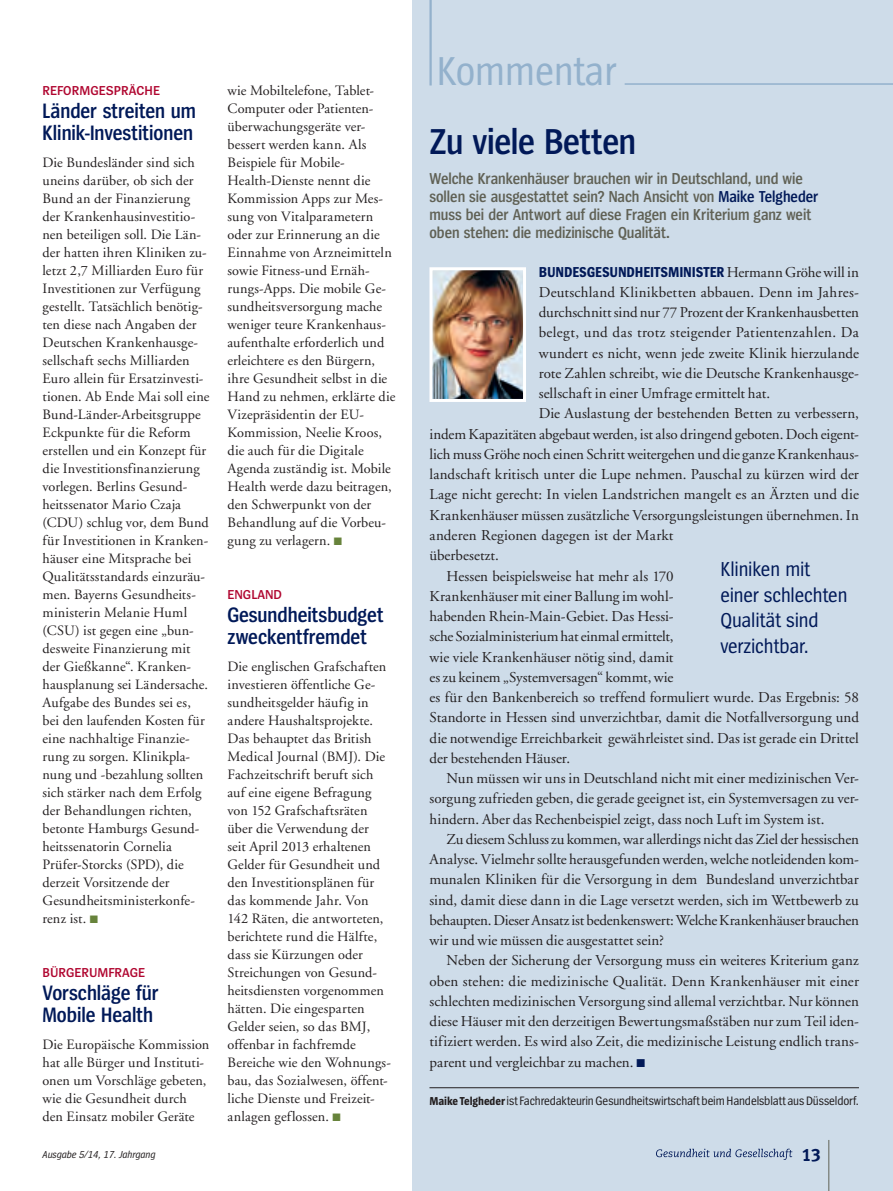
<style>
.page{position:relative;width:893px;height:1191px;background:#fff}
.page>*{position:absolute;margin:0;border:0;box-sizing:border-box;transform-origin:0 0}
.t1{font:42px "Spiegel Cd";color:#93b1cc}
.t2{font:600 37.5px "Spiegel Cd";letter-spacing:-.01em;color:#011958}
.Spektrum_Head_GG-bla{font:600 21.75px/22.5px "Spiegel Cd";letter-spacing:-.005em;color:#011958}
.Zitat{font:21px/25.5px "Spiegel Cd";letter-spacing:-.005em;color:#011958}
.t3{font:600 16.5px "Spiegel Cd";letter-spacing:-.005em;color:#606155}
.Spektrum_Kommentar{font:15px/20.2px "GG Garamond";color:#231f20;text-align:justify}
.Spektrum_Fließ_Flatt{font:14.25px/18px "GG Garamond";letter-spacing:.01em;color:#231f20}
.Spektrum_Dachzeile{font:600 13.5px "Spiegel";color:#b00630}
.Spektrum_Autorenzeil{font:12.75px "Spiegel Cd";letter-spacing:-.01em;color:#231f20}
.t4{font:italic 10.5px "Spiegel Cd";color:#231f20}
.s1{color:#67833b}
.s2{color:#011958}
.s3{font-family:"Spiegel Cd";font-weight:700;color:#011958}
.s4{font-weight:700;font-size:12px}
</style>
<div class="page">
<div style="left:412px;top:0;width:481px;height:1191px;background:#cedce9"></div>
<hr style="left:828px;top:1140px;width:1px;height:51px;background:#606155">
<svg style="left:656px;top:1148px;width:136px;height:11px"></svg>
<hr style="left:429px;top:0;width:3px;height:85px;background:#93b1cc">
<hr style="left:625px;top:83px;width:268px;height:2px;background:#93b1cc">
<hr style="left:429px;top:1087px;width:430px;height:1px;background:#231f20">
<img style="left:433px;top:271px;width:89px;height:127px">
<div style="left:429px;top:267px;width:97px;height:135px;border:3px solid #fff"></div>
<p class="Spektrum_Dachzeile" style="left:43px;top:84px;width:119px">REFORMGESPRÄCHE</p>
<p class="Spektrum_Head_GG-bla" style="left:43px;top:100px;width:155px">Länder streiten um<br>Klinik-Investitionen</p>
<p class="Spektrum_Fließ_Flatt" style="left:43px;top:153px;width:168px">Die Bundesländer sind sich uneins darüber, ob sich der<br>Bund an der Finanzierung der Krankenhausinvestitio&shy;nen beteiligen soll. Die Län&shy;der hatten ihren Kliniken zu&shy;letzt 2,7 Milliarden Euro für<br>Investitionen zur Verfügung gestellt. Tatsächlich benötig&shy;ten diese nach Angaben der<br>Deutschen Krankenhausge&shy;sellschaft sechs Milliarden<br>Euro allein für Ersatzinvesti&shy;tionen. Ab Ende Mai soll eine<br>Bund-Länder-Arbeitsgruppe<br>Eckpunkte für die Reform erstellen und ein Konzept für die Investitionsfinanzierung vorlegen. Berlins Gesund&shy;heitssenator Mario Czaja (CDU) schlug vor, dem Bund für Investitionen in Kranken&shy;häuser eine Mitsprache bei<br>Qualitätsstandards einzuräu&shy;men. Bayerns Gesundheits&shy;ministerin Melanie Huml (CSU) ist gegen eine „bun&shy;desweite Finanzierung mit der Gießkanne“. Kranken&shy;hausplanung sei Ländersache.<br>Aufgabe des Bundes sei es, bei den laufenden Kosten für eine nachhaltige Finanzie&shy;rung zu sorgen. Klinikpla&shy;nung und -bezahlung sollten sich stärker nach dem Erfolg der Behandlungen richten, betonte Hamburgs Gesund&shy;heitssenatorin Cornelia<br>Prüfer-Storcks (SPD), die derzeit Vorsitzende der<br>Gesundheitsministerkonfe&shy;renz ist. <span class="s1">√</span></p>
<p class="Spektrum_Dachzeile" style="left:43px;top:966px;width:104px">BÜRGERUMFRAGE</p>
<p class="Spektrum_Head_GG-bla" style="left:43px;top:982px;width:118px">Vorschläge für<br>Mobile Health</p>
<p class="Spektrum_Fließ_Flatt" style="left:43px;top:1035px;width:168px">Die Europäische Kommission hat alle Bürger und Instituti&shy;onen um Vorschläge gebeten, wie die Gesundheit durch den Einsatz mobiler Geräte</p>
<p class="t4" style="left:43px;top:1149px;width:115px">Ausgabe 5/14, 17. Jahrgang</p>
<p class="Spektrum_Fließ_Flatt" style="left:227px;top:81px;width:169px">wie Mobiltelefone, Tablet-<br>Computer oder Patienten&shy;überwachungsgeräte ver&shy;bessert werden kann. Als<br>Beispiele für Mobile-<br>Health-Dienste nennt die<br>Kommission Apps zur Mes&shy;sung von Vitalparametern oder zur Erinnerung an die<br>Einnahme von Arzneimitteln sowie Fitness-und Ernäh&shy;rungs-Apps. Die mobile Ge&shy;sundheitsversorgung mache weniger teure Krankenhaus&shy;aufenthalte erforderlich und erleichtere es den Bürgern, ihre Gesundheit selbst in die<br>Hand zu nehmen, erklärte die<br>Vizepräsidentin der EU-<br>Kommission, Neelie Kroos, die auch für die Digitale<br>Agenda zuständig ist. Mobile<br>Health werde dazu beitragen, den Schwerpunkt von der<br>Behandlung auf die Vorbeu&shy;gung zu verlagern. <span class="s1">√</span></p>
<p class="Spektrum_Dachzeile" style="left:227px;top:588px;width:56px">ENGLAND</p>
<p class="Spektrum_Head_GG-bla" style="left:227px;top:604px;width:158px">Gesundheitsbudget zweckentfremdet</p>
<p class="Spektrum_Fließ_Flatt" style="left:227px;top:657px;width:165px">Die englischen Grafschaften investieren öffentliche Ge&shy;sundheitsgelder häufig in andere Haushaltsprojekte.<br>Das behauptet das British<br>Medical Journal (BMJ). Die<br>Fachzeitschrift beruft sich auf eine eigene Befragung von 152 Grafschaftsräten über die Verwendung der<br>seit April 2013 erhaltenen<br>Gelder für Gesundheit und den Investitionsplänen für das kommende Jahr. Von<br>142 Räten, die antworteten, berichtete rund die Hälfte, dass sie Kürzungen oder<br>Streichungen von Gesund&shy;heitsdiensten vorgenommen hätten. Die eingesparten<br>Gelder seien, so das BMJ, offenbar in fachfremde<br>Bereiche wie den Wohnungs&shy;bau, das Sozialwesen, öffent&shy;liche Dienste und Freizeit&shy;anlagen geflossen. <span class="s1">√</span></p>
<p class="t1" style="left:437px;top:50px;width:180px">Kommentar</p>
<p class="t2" style="left:429px;top:122px;width:208px">Zu viele Betten</p>
<p class="t3" style="left:429px;top:171px;width:375px">Welche Krankenhäuser brauchen wir in Deutschland, und wie</p>
<p class="t3" style="left:429px;top:189px;width:390px">sollen sie ausgestattet sein? Nach Ansicht von <span class="s2">Maike Telgheder</span></p>
<p class="t3" style="left:429px;top:207px;width:384px">muss bei der Antwort auf diese Fragen ein Kriterium ganz weit</p>
<p class="t3" style="left:429px;top:225px;width:242px">oben stehen: die medizinische Qualität.</p>
<p class="Spektrum_Kommentar" style="left:539px;top:262px;width:322px"><span class="s3">BUNDESGESUNDHEITSMINISTER</span> Hermann Gröhe will in Deutschland Klinikbetten abbauen. Denn im Jahres&shy;durchschnitt sind nur 77 Prozent der Krankenhausbetten belegt, und das trotz steigender Patientenzahlen. Da wundert es nicht, wenn jede zweite Klinik hierzulande rote Zahlen schreibt, wie die Deutsche Krankenhausge&shy;sellschaft in einer Umfrage ermittelt hat.</p>
<p class="Spektrum_Kommentar" style="left:429px;top:403px;width:431px;text-align:left;text-indent:109px">Die Auslastung der bestehenden Betten zu verbessern, indem Kapazitäten abgebaut werden, ist also dringend geboten. Doch eigent&shy;lich muss Gröhe noch einen Schritt weitergehen und die ganze Krankenhaus&shy;landschaft kritisch unter die Lupe nehmen. Pauschal zu kürzen wird der Lage nicht gerecht: In vielen Landstrichen mangelt es an Ärzten und die Krankenhäuser müssen zusätzliche Versorgungsleistungen übernehmen. In anderen Regionen dagegen ist der Markt<br>überbesetzt.</p>
<p class="Spektrum_Kommentar" style="left:429px;top:565px;width:431px;text-align:left;text-indent:17px">Hessen beispielsweise hat mehr als 170<br>Krankenhäuser mit einer Ballung im wohl-<br>habenden Rhein-Main-Gebiet. Das Hessi-<br>sche Sozialministerium hat einmal ermittelt,<br>wie viele Krankenhäuser nötig sind, damit<br>es zu keinem „Systemversagen“ kommt, wie<br>es für den Bankenbereich so treffend formuliert wurde. Das Ergebnis: 58<br>Standorte in Hessen sind unverzichtbar, damit die Notfallversorgung und die notwendige Erreichbarkeit gewährleistet sind. Das ist gerade ein Drittel der bestehenden Häuser.</p>
<p class="Spektrum_Kommentar" style="left:429px;top:768px;width:431px;text-indent:17px">Nun müssen wir uns in Deutschland nicht mit einer medizinischen Ver&shy;sorgung zufrieden geben, die gerade geeignet ist, ein Systemversagen zu ver&shy;hindern. Aber das Rechenbeispiel zeigt, dass noch Luft im System ist.</p>
<p class="Spektrum_Kommentar" style="left:429px;top:829px;width:431px;text-indent:17px">Zu diesem Schluss zu kommen, war allerdings nicht das Ziel der hessischen Analyse. Vielmehr sollte herausgefunden werden, welche notleidenden kom&shy;munalen Kliniken für die Versorgung in dem Bundesland unverzichtbar sind, damit diese dann in die Lage versetzt werden, sich im Wettbewerb zu behaupten. Dieser Ansatz ist bedenkenswert: Welche Krankenhäuser brauchen wir und wie müssen die ausgestattet sein?</p>
<p class="Spektrum_Kommentar" style="left:429px;top:950px;width:431px;text-indent:17px">Neben der Sicherung der Versorgung muss ein weiteres Kriterium ganz oben stehen: die medizinische Qualität. Denn Krankenhäuser mit einer schlechten medizinischen Versorgung sind allemal verzichtbar. Nur können diese Häuser mit den derzeitigen Bewertungsmaßstäben nur zum Teil iden&shy;tifiziert werden. Es wird also Zeit, die medizinische Leistung endlich trans&shy;parent und vergleichbar zu machen. <span class="s2">√</span></p>
<p class="Spektrum_Autorenzeil" style="left:429px;top:1094px;width:431px"><span class="s4">Maike Telgheder</span> ist Fachredakteurin Gesundheitswirtschaft beim Handelsblatt aus Düsseldorf.</p>
<p class="Zitat" style="left:720px;top:557px;width:91px">Kliniken mit</p>
<p class="Zitat" style="left:720px;top:583px;width:129px">einer schlechten<br>Qualität sind</p>
<p class="Zitat" style="left:720px;top:633px;width:90px">verzichtbar.</p>
</div>
